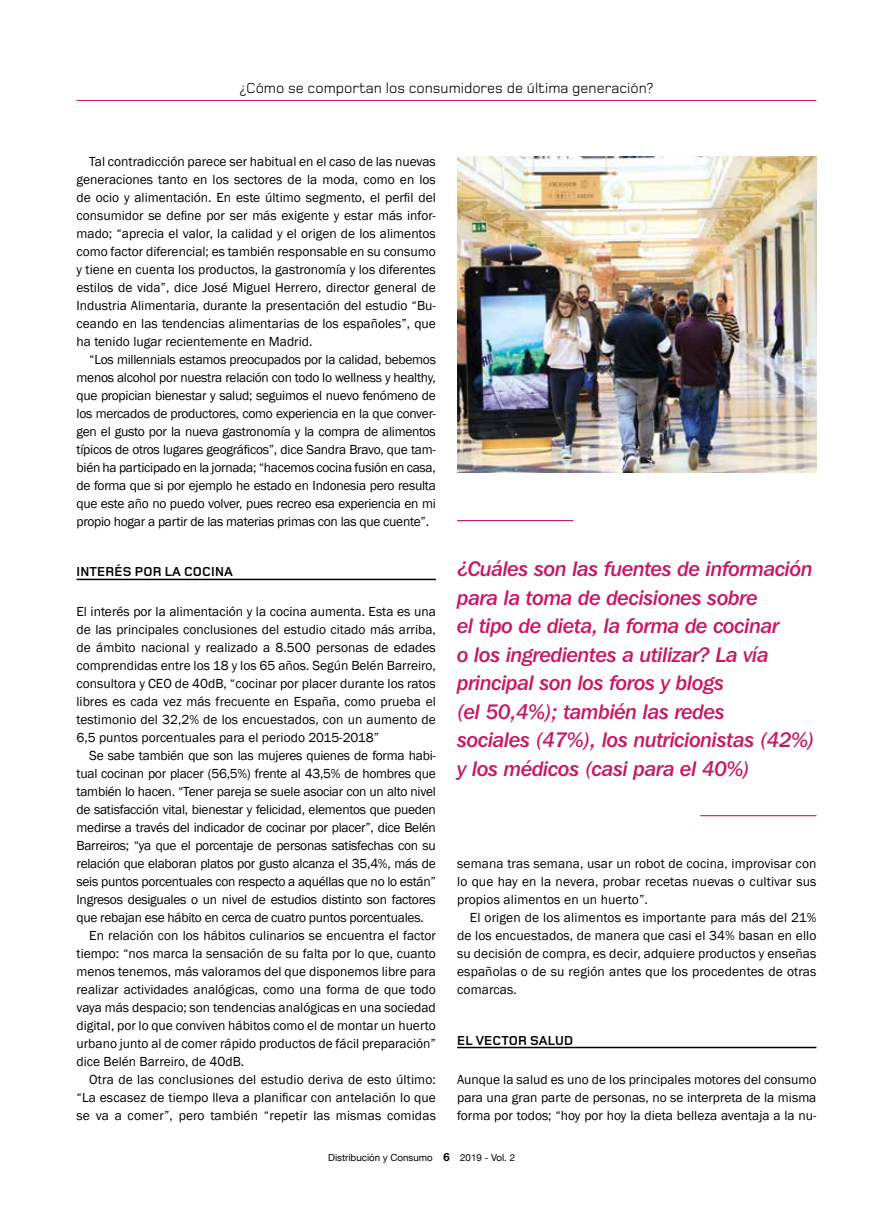
<style>
.page{position:relative;width:893px;height:1212px;background:#fff}
.page>*{position:absolute;margin:0;border:0;box-sizing:border-box;transform-origin:0 0}
.t1{font:21px/28.5px "Franklin Gothic IT Cby BT Med Ital";letter-spacing:-.02em;color:#c81864}
.t2{font:15px "Foundry Monoline";color:#000}
.t3{font:13.5px/18px "Franklin Gothic";color:#000;text-align:justify}
.t4{font:13.5px "Franklin Gothic";letter-spacing:-.02em;color:#000}
.t5{font:700 13.5px "Foundry Monoline";letter-spacing:.015em;color:#000}
.t6{font:9.75px "Helvetica Neue";color:#000}
.s1{font-weight:700;font-size:11.25px}
</style>
<div class="page">
<hr style="left:77px;top:579px;width:359px;height:1px;background:#000">
<hr style="left:457px;top:1047px;width:359px;height:1px;background:#000">
<img style="left:457px;top:156px;width:359px;height:316px">
<hr style="left:457px;top:520px;width:116px;height:1px;background:#c81864">
<hr style="left:700px;top:815px;width:116px;height:1px;background:#c81864">
<hr style="left:77px;top:100px;width:739px;height:1px;background:#c81864">
<p class="t2" style="left:240px;top:79px;width:415px">¿Cómo se comportan los consumidores de última generación?</p>
<p class="t3" style="left:77px;top:153px;width:361px;text-indent:13px">Tal contradicción parece ser habitual en el caso de las nuevas generaciones tanto en los sectores de la moda, como en los de ocio y alimentación. En este último segmento, el perfil del consumidor se define por ser más exigente y estar más infor&shy;mado; “aprecia el valor, la calidad y el origen de los alimentos como factor diferencial; es también responsable en su consumo y tiene en cuenta los productos, la gastronomía y los diferentes estilos de vida”, dice José Miguel Herrero, director general de Industria Alimentaria, durante la presentación del estudio “Bu&shy;ceando en las tendencias alimentarias de los españoles”, que ha tenido lugar recientemente en Madrid.</p>
<p class="t3" style="left:77px;top:351px;width:361px;text-indent:13px">“Los millennials estamos preocupados por la calidad, bebemos menos alcohol por nuestra relación con todo lo wellness y healthy, que propician bienestar y salud; seguimos el nuevo fenómeno de los mercados de productores, como experiencia en la que conver&shy;gen el gusto por la nueva gastronomía y la compra de alimentos típicos de otros lugares geográficos”, dice Sandra Bravo, que tam&shy;bién ha participado en la jornada; “hacemos cocina fusión en casa, de forma que si por ejemplo he estado en Indonesia pero resulta que este año no puedo volver, pues recreo esa experiencia en mi propio hogar a partir de las materias primas con las que cuente”.</p>
<p class="t5" style="left:77px;top:564px;width:158px">INTERÉS POR LA COCINA</p>
<p class="t3" style="left:77px;top:603px;width:361px">El interés por la alimentación y la cocina aumenta. Esta es una de las principales conclusiones del estudio citado más arriba, de ámbito nacional y realizado a 8.500 personas de edades comprendidas entre los 18 y los 65 años. Según Belén Barreiro, consultora y CEO de 40dB, “cocinar por placer durante los ratos libres es cada vez más frecuente en España, como prueba el testimonio del 32,2% de los encuestados, con un aumento de 6,5 puntos porcentuales para el periodo 2015-2018”</p>
<p class="t4" style="left:89px;top:747px;width:348px">Se sabe también que son las mujeres quienes de forma habi-</p>
<p class="t4" style="left:77px;top:765px;width:361px">tual cocinan por placer (56,5%) frente al 43,5% de hombres que</p>
<p class="t4" style="left:77px;top:783px;width:361px">también lo hacen. “Tener pareja se suele asociar con un alto nivel</p>
<p class="t4" style="left:77px;top:801px;width:361px">de satisfacción vital, bienestar y felicidad, elementos que pueden</p>
<p class="t4" style="left:77px;top:819px;width:361px">medirse a través del indicador de cocinar por placer”, dice Belén</p>
<p class="t4" style="left:77px;top:837px;width:361px">Barreiros; “ya que el porcentaje de personas satisfechas con su</p>
<p class="t4" style="left:77px;top:855px;width:361px">relación que elaboran platos por gusto alcanza el 35,4%, más de</p>
<p class="t4" style="left:77px;top:873px;width:361px">seis puntos porcentuales con respecto a aquéllas que no lo están”</p>
<p class="t4" style="left:77px;top:891px;width:361px">Ingresos desiguales o un nivel de estudios distinto son factores</p>
<p class="t4" style="left:77px;top:909px;width:349px">que rebajan ese hábito en cerca de cuatro puntos porcentuales.</p>
<p class="t3" style="left:89px;top:927px;width:348px">En relación con los hábitos culinarios se encuentra el factor</p>
<p class="t3" style="left:77px;top:945px;width:361px">tiempo: “nos marca la sensación de su falta por lo que, cuanto</p>
<p class="t3" style="left:77px;top:963px;width:361px">menos tenemos, más valoramos del que disponemos libre para</p>
<p class="t3" style="left:77px;top:981px;width:361px">realizar actividades analógicas, como una forma de que todo</p>
<p class="t3" style="left:77px;top:999px;width:361px">vaya más despacio; son tendencias analógicas en una sociedad</p>
<p class="t3" style="left:77px;top:1017px;width:361px">digital, por lo que conviven hábitos como el de montar un huerto</p>
<p class="t3" style="left:77px;top:1035px;width:361px">urbano junto al de comer rápido productos de fácil preparación”</p>
<p class="t3" style="left:77px;top:1053px;width:169px">dice Belén Barreiro, de 40dB.</p>
<p class="t3" style="left:89px;top:1071px;width:348px">Otra de las conclusiones del estudio deriva de esto último:</p>
<p class="t3" style="left:77px;top:1089px;width:361px">“La escasez de tiempo lleva a planificar con antelación lo que</p>
<p class="t3" style="left:77px;top:1107px;width:361px">se va a comer”, pero también “repetir las mismas comidas</p>
<p class="t1" style="left:457px;top:554px;width:359px">¿Cuáles son las fuentes de información para la toma de decisiones sobre<br>el tipo de dieta, la forma de cocinar<br>o los ingredientes a utilizar? La vía principal son los foros y blogs<br>(el 50,4%); también las redes<br>sociales (47%), los nutricionistas (42%) y los médicos (casi para el 40%)</p>
<p class="t3" style="left:457px;top:855px;width:361px">semana tras semana, usar un robot de cocina, improvisar con lo que hay en la nevera, probar recetas nuevas o cultivar sus propios alimentos en un huerto”.</p>
<p class="t3" style="left:457px;top:909px;width:361px;text-indent:13px">El origen de los alimentos es importante para más del 21% de los encuestados, de manera que casi el 34% basan en ello su decisión de compra, es decir, adquiere productos y enseñas españolas o de su región antes que los procedentes de otras comarcas.</p>
<p class="t5" style="left:457px;top:1032px;width:117px">EL VECTOR SALUD</p>
<p class="t3" style="left:457px;top:1071px;width:361px">Aunque la salud es uno de los principales motores del consumo para una gran parte de personas, no se interpreta de la misma forma por todos; “hoy por hoy la dieta belleza aventaja a la nu-</p>
<p class="t6" style="left:328px;top:1150px;width:188px">Distribución y Consumo <span class="s1">6</span> 2019 - Vol. 2</p>
</div>
